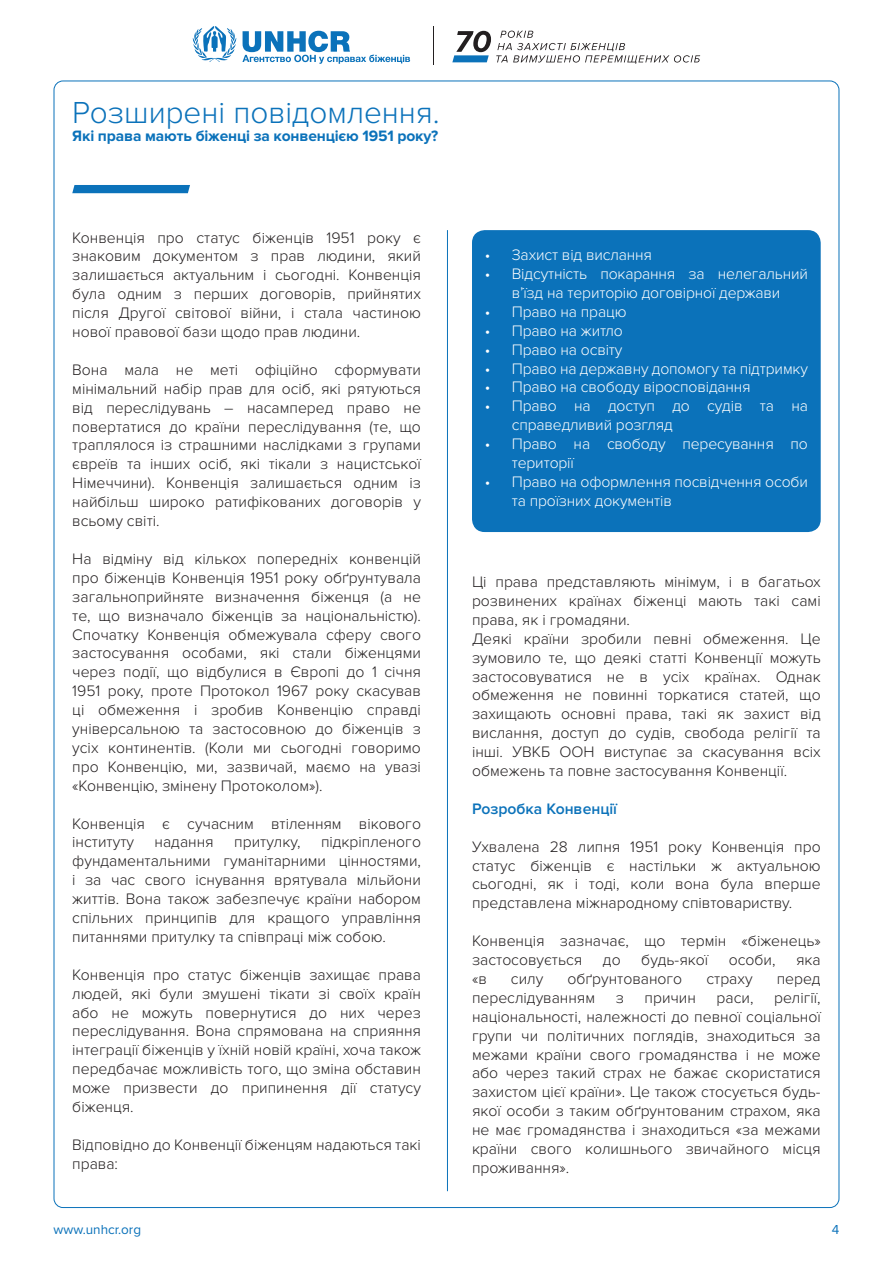
<style>
.page{position:relative;width:893px;height:1263px;background:#fff}
.page>*{position:absolute;margin:0;border:0;box-sizing:border-box;transform-origin:0 0}
.t1{font:300 31.5px "Proxima Nova";color:#0b72ba}
.t2{font:300 15.75px/18.9px "Proxima Nova";color:#231f20;text-align:justify}
.t3{font:300 15.75px/18.9px "Proxima Nova";letter-spacing:-.01em;color:#fff}
.t4{font:600 15.75px "Proxima Nova";color:#0b72ba}
.t5{font:700 15.6px "Proxima Nova";letter-spacing:-.01em;color:#0b72ba}
.t6{font:13.5px "Proxima Nova";color:#0b72ba}
</style>
<div class="page">
<hr style="left:433px;top:26px;width:1px;height:38px;background:#231f20">
<svg style="left:452px;top:31px;width:248px;height:33px"></svg>
<svg style="left:192px;top:26px;width:218px;height:38px"></svg>
<div style="left:472px;top:230px;width:349px;height:302px;background:#0b72ba;border-radius:13px"></div>
<hr style="left:447px;top:230px;width:1px;height:961px;background:#0b72ba">
<svg style="left:72px;top:185px;width:118px;height:8px"></svg>
<p class="t1" style="left:72px;top:94px;width:369px">Розширені повідомлення.</p>
<p class="t5" style="left:72px;top:127px;width:367px">Які права мають біженці за конвенцією 1951 року?</p>
<p class="t2" style="left:72px;top:228px;width:350px">Конвенція про статус біженців 1951 року є знаковим документом з прав людини, який залишається актуальним і сьогодні. Конвенція була одним з перших договорів, прийнятих після Другої світової війни, і стала частиною нової правової бази щодо прав людини.</p>
<p class="t2" style="left:72px;top:360px;width:350px">Вона мала не меті офіційно сформувати мінімальний набір прав для осіб, які рятуються від переслідувань – насамперед право не повертатися до країни переслідування (те, що траплялося із страшними наслідками з групами євреїв та інших осіб, які тікали з нацистської Німеччини). Конвенція залишається одним із найбільш широко ратифікованих договорів у всьому світі.</p>
<p class="t2" style="left:72px;top:549px;width:350px">На відміну від кількох попередніх конвенцій про біженців Конвенція 1951 року обґрунтувала загальноприйняте визначення біженця (а не те, що визначало біженців за національністю).<br>Спочатку Конвенція обмежувала сферу свого застосування особами, які стали біженцями через події, що відбулися в Європі до 1 січня 1951 року, проте Протокол 1967 року скасував ці обмеження і зробив Конвенцію справді універсальною та застосовною до біженців з усіх континентів. (Коли ми сьогодні говоримо про Конвенцію, ми, зазвичай, маємо на увазі «Конвенцію, змінену Протоколом»).</p>
<p class="t2" style="left:72px;top:814px;width:350px">Конвенція є сучасним втіленням вікового інституту</p>
<p class="t2" style="left:72px;top:833px;width:350px;text-indent:249px">підкріпленого фундаментальними гуманітарними цінностями, і за час свого існування врятувала мільйони життів. Вона також забезпечує країни набором спільних принципів для кращого управління питаннями притулку та співпраці між собою.</p>
<p class="t2" style="left:72px;top:965px;width:350px">Конвенція про статус біженців захищає права людей, які були змушені тікати зі своїх країн або не можуть повернутися до них через переслідування. Вона спрямована на сприяння інтеграції біженців у їхній новій країні, хоча також передбачає можливість того, що зміна обставин може призвести до припинення дії статусу біженця.</p>
<p class="t2" style="left:72px;top:1135px;width:350px">Відповідно до Конвенції біженцям надаються такі права:</p>
<p class="t2" style="left:155px;top:833px;width:61px">надання</p>
<p class="t2" style="left:234px;top:833px;width:68px">притулку,</p>
<p class="t3" style="left:485px;top:246px;width:169px">• Захист від вислання</p>
<p class="t3" style="left:485px;top:264px;width:325px;text-align:center">• Відсутність покарання за нелегальний в’їзд на територію договірної держави</p>
<p class="t3" style="left:485px;top:302px;width:143px">• Право на працю</p>
<p class="t3" style="left:485px;top:321px;width:139px">• Право на житло</p>
<p class="t3" style="left:485px;top:340px;width:139px">• Право на освіту</p>
<p class="t3" style="left:485px;top:359px;width:325px">• Право на державну допомогу та підтримку</p>
<p class="t3" style="left:485px;top:378px;width:267px">• Право на свободу віросповідання</p>
<p class="t3" style="left:512px;top:397px;width:298px;text-indent:-27px">• Право на доступ до судів та на справедливий розгляд</p>
<p class="t3" style="left:512px;top:435px;width:298px;text-indent:-27px">• Право на свободу пересування по території</p>
<p class="t3" style="left:512px;top:472px;width:298px;text-indent:-27px">• Право на оформлення посвідчення особи та проїзних документів</p>
<p class="t2" style="left:472px;top:572px;width:350px">Ці права представляють мінімум, і в багатьох розвинених країнах біженці мають такі самі права, як і громадяни.</p>
<p class="t2" style="left:472px;top:629px;width:350px">Деякі країни зробили певні обмеження. Це зумовило те, що деякі статті Конвенції можуть застосовуватися не в усіх країнах. Однак обмеження не повинні торкатися статей, що захищають основні права, такі як захист від вислання, доступ до судів, свобода релігії та інші. УВКБ ООН виступає за скасування всіх обмежень та повне застосування Конвенції.</p>
<p class="t4" style="left:472px;top:799px;width:146px">Розробка Конвенції</p>
<p class="t2" style="left:472px;top:837px;width:350px">Ухвалена 28 липня 1951 року Конвенція про статус біженців є настільки ж актуальною сьогодні, як і тоді, коли вона була вперше представлена міжнародному співтовариству.</p>
<p class="t2" style="left:472px;top:932px;width:350px">Конвенція зазначає, що термін «біженець» застосовується</p>
<p class="t2" style="left:603px;top:950px;width:19px">до</p>
<p class="t2" style="left:641px;top:950px;width:68px">будь-якої</p>
<p class="t2" style="left:729px;top:950px;width:48px">особи,</p>
<p class="t2" style="left:796px;top:950px;width:26px">яка</p>
<p class="t2" style="left:472px;top:969px;width:16px">«в</p>
<p class="t2" style="left:511px;top:969px;width:34px">силу</p>
<p class="t2" style="left:567px;top:969px;width:116px">обґрунтованого</p>
<p class="t2" style="left:706px;top:969px;width:48px">страху</p>
<p class="t2" style="left:777px;top:969px;width:46px">перед</p>
<p class="t2" style="left:472px;top:988px;width:125px">переслідуванням</p>
<p class="t2" style="left:616px;top:988px;width:10px">з</p>
<p class="t2" style="left:645px;top:988px;width:53px">причин</p>
<p class="t2" style="left:717px;top:988px;width:38px">раси,</p>
<p class="t2" style="left:472px;top:988px;width:350px;text-indent:302px">релігії, національності, належності до певної соціальної групи чи політичних поглядів, знаходиться за межами країни свого громадянства і не може або через такий страх не бажає скористатися захистом цієї країни». Це також стосується будь&shy;якої особи з таким обґрунтованим страхом, яка не має громадянства і знаходиться «за межами країни свого колишнього звичайного місця проживання».</p>
<p class="t6" style="left:54px;top:1221px;width:89px">www.unhcr.org</p>
<p class="t6" style="left:832px;top:1221px;width:9px">4</p>
</div>
